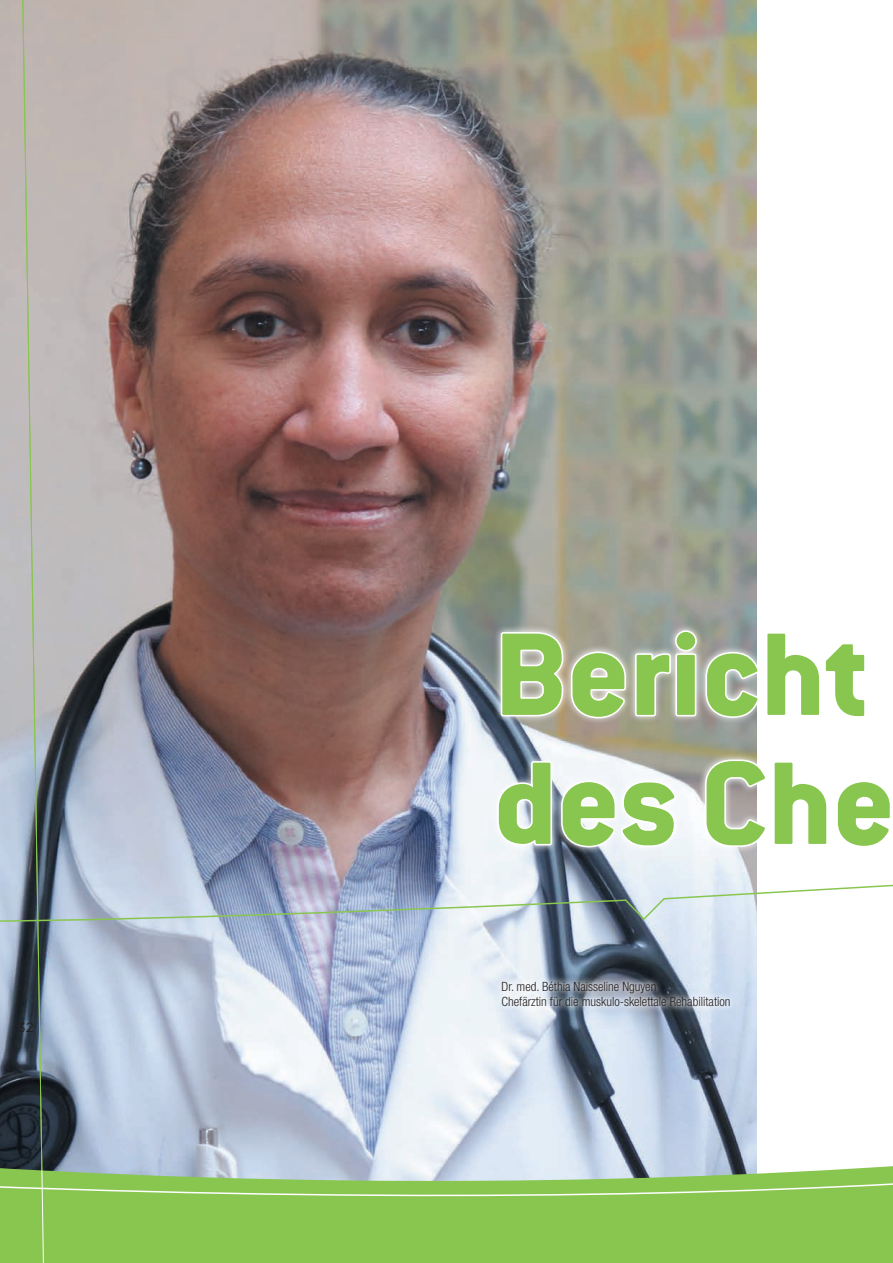
<style>
.page{position:relative;width:893px;height:1263px;background:#fff}
.page>*{position:absolute;margin:0;border:0;box-sizing:border-box;transform-origin:0 0}
.t1{font:700 129px/129px "Conduit ITC Extra";letter-spacing:.01em;color:#89c650}
.t2{font:13.5px "Gotham";color:#231f20}
.t3{font:300 condensed 12.75px/15.3px "Helvetica Neue LT";color:#231f20}
</style>
<div class="page">
<img style="left:0;top:0;width:757px;height:1062px">
<svg style="left:0;top:1062px;width:893px;height:201px;background:#98c775"></svg>
<svg style="left:0;top:1078px;width:893px;height:143px;background:#afc8af"></svg>
<div style="left:494px;top:974px;width:243px;height:39px;background:#fff;opacity:.89"></div>
<svg style="left:0;top:871px;width:893px;height:52px"></svg>
<svg style="left:22px;top:0;width:23px;height:1263px;background:#939b91"></svg>
<div style="left:490px;top:623px;width:403px;height:232px;background:#fff;opacity:.89"></div>
<svg style="left:499px;top:630px;width:128px;height:90px"></svg>
<svg style="left:633px;top:629px;width:65px;height:89px"></svg>
<svg style="left:704px;top:630px;width:163px;height:89px"></svg>
<svg style="left:496px;top:759px;width:57px;height:88px"></svg>
<svg style="left:560px;top:779px;width:118px;height:70px"></svg>
<svg style="left:703px;top:758px;width:126px;height:90px"></svg>
<svg style="left:835px;top:779px;width:58px;height:70px"></svg>
<p class="t2" style="left:17px;top:1020px;width:18px">32</p>
<h1 class="t1" style="left:494px;top:607px;width:401px">Bericht des Che</h1>
<p class="t3" style="left:502px;top:978px;width:230px">Dr. med. Béthia Naisseline Nguyen<br>Chefärztin für die muskulo-skelettale Rehabilitation</p>
</div>
